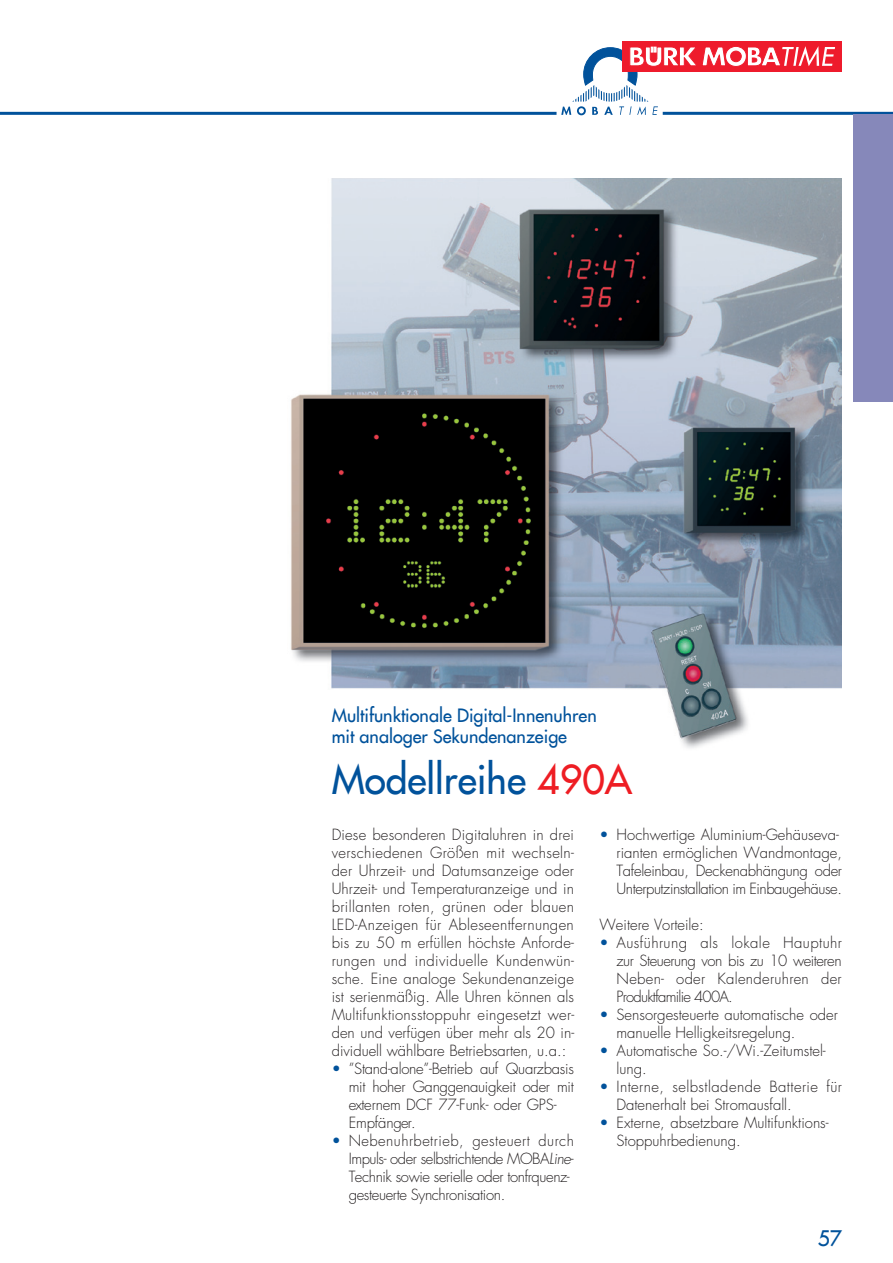
<style>
.page{position:relative;width:893px;height:1263px;background:#fff}
.page>*{position:absolute;margin:0;border:0;box-sizing:border-box;transform-origin:0 0}
.t1{font:39px "Futura LT";color:#01529b}
.t2{font:21px "Futura LT";color:#01529b}
.t3{font:18px/21.6px "Futura LT";color:#01529b}
.t4{font:300 15px/18px "Futura LT";color:#231f20}
.t5{font:300 15px/18px "Futura LT";letter-spacing:-.02em;color:#231f20}
.t6{font:300 15px/18px "Futura LT";letter-spacing:-.025em;color:#231f20}
.t7{font:300 15px/18px "Futura LT";letter-spacing:.03em;color:#231f20}
.s1{color:#ee1d23}
.s2{color:#01529b}
</style>
<div class="page">
<div style="left:622px;top:41px;width:220px;height:31px;background:#ee1b2c"></div>
<svg style="left:561px;top:46px;width:274px;height:69px"></svg>
<hr style="left:663px;top:112px;width:230px;height:3px;background:#01529b">
<hr style="left:0;top:112px;width:556px;height:3px;background:#01529b">
<div style="left:853px;top:115px;width:40px;height:287px;background:#8688ba"></div>
<img style="left:290px;top:179px;width:552px;height:569px">
<p class="t3" style="left:332px;top:704px;width:267px">Multifunktionale Digital-Innenuhren mit analoger Sekundenanzeige</p>
<h1 class="t1" style="left:332px;top:755px;width:302px">Modellreihe <span class="s1">490A</span></h1>
<p class="t4" style="left:332px;top:826px;width:244px;text-align:justify">Diese besonderen Digitaluhren in drei verschiedenen Größen mit wechseln&shy;der Uhrzeit- und Datumsanzeige oder Uhrzeit- und Temperaturanzeige und in brillanten roten, grünen oder blauen LED-Anzeigen für Ableseentfernungen bis zu 50 m erfüllen höchste Anforde&shy;rungen und individuelle Kundenwün&shy;sche. Eine analoge Sekundenanzeige ist serienmäßig. Alle Uhren können als Multifunktionsstoppuhr eingesetzt wer&shy;den und verfügen über mehr als 20 in&shy;dividuell wählbare Betriebsarten, u.a.:</p>
<p class="t4" style="left:349px;top:1060px;width:227px;text-indent:-17px"><span class="s2">•</span> ”Stand-alone”-Betrieb auf Quarzbasis mit hoher Ganggenauigkeit oder mit externem DCF 77-Funk- oder GPS-<br>Empfänger.</p>
<p class="t6" style="left:349px;top:1132px;width:227px;text-indent:-17px"><span class="s2">•</span> Nebenuhrbetrieb, gesteuert durch Impuls- oder selbstrichtende MOBALine-Technik sowie serielle oder tonfrquenz&shy;gesteuerte Synchronisation.</p>
<p class="t5" style="left:617px;top:826px;width:227px;text-indent:-17px"><span class="s2">•</span> Hochwertige Aluminium-Gehäuseva&shy;rianten ermöglichen Wandmontage, Tafeleinbau, Deckenabhängung oder Unterputzinstallation im Einbaugehäuse.</p>
<p class="t4" style="left:600px;top:916px;width:106px">Weitere Vorteile:</p>
<p class="t4" style="left:616px;top:934px;width:227px;text-align:justify;text-indent:-17px"><span class="s2">•</span> Ausführung als lokale Hauptuhr zur Steuerung von bis zu 10 weiteren Neben- oder Kalenderuhren der Produktfamilie 400A.</p>
<p class="t4" style="left:616px;top:1006px;width:223px;text-indent:-17px"><span class="s2">•</span> Sensorgesteuerte automatische oder manuelle Helligkeitsregelung.</p>
<p class="t4" style="left:616px;top:1042px;width:211px;text-indent:-17px"><span class="s2">•</span> Automatische So.-/Wi.-Zeitumstel&shy;lung.</p>
<p class="t7" style="left:616px;top:1078px;width:227px;text-indent:-17px"><span class="s2">•</span> Interne, selbstladende Batterie für<br>Datenerhalt bei Stromausfall.</p>
<p class="t4" style="left:616px;top:1114px;width:214px;text-indent:-17px"><span class="s2">•</span> Externe, absetzbare Multifunktions-<br>Stoppuhrbedienung.</p>
<h2 class="t2" style="left:818px;top:1225px;width:26px">57</h2>
</div>
